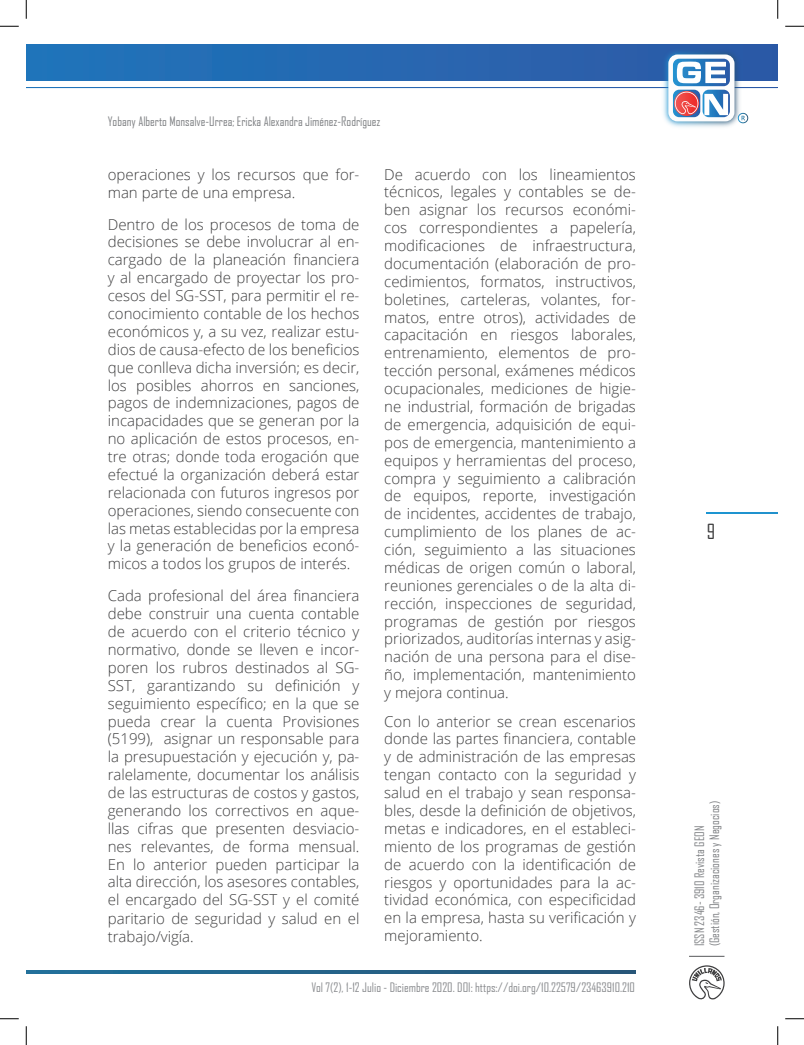
<style>
.page{position:relative;width:804px;height:1045px;background:#fff}
.page>*{position:absolute;margin:0;border:0;box-sizing:border-box;transform-origin:0 0}
.t1{font:20px "Agency FB";color:#3e3e3f}
.Cuerpo_de_Texto{font:300 15px/17.9px "Open Sans";color:#3e3e3f;text-align:justify}
.t2{font:12.5px/15px "Agency FB";color:#808285}
.t3{font:12.5px "Agency FB";color:#8b8d90}
</style>
<div class="page">
<hr style="left:689px;top:956px;width:35px;height:1px;background:#57585a">
<svg style="left:689px;top:965px;width:36px;height:35px"></svg>
<svg style="left:26px;top:970px;width:610px;height:3px;background:#246389"></svg>
<hr style="left:707px;top:512px;width:70px;height:2px;background:#1f93cf">
<div style="left:26px;top:44px;width:751px;height:37px;background:#2569b2"></div>
<img style="left:622px;top:44px;width:155px;height:83px">
<div style="left:668px;top:54px;width:66px;height:67px;background:#fdfdfd;border-radius:9px"></div>
<svg style="left:673px;top:59px;width:57px;height:58px"></svg>
<svg style="left:0;top:25px;width:19px;height:2px"></svg>
<svg style="left:785px;top:25px;width:19px;height:2px"></svg>
<svg style="left:0;top:1018px;width:19px;height:1px"></svg>
<svg style="left:785px;top:1018px;width:19px;height:1px"></svg>
<svg style="left:25px;top:0;width:2px;height:19px"></svg>
<svg style="left:25px;top:1026px;width:2px;height:19px"></svg>
<svg style="left:777px;top:0;width:1px;height:19px"></svg>
<svg style="left:777px;top:1026px;width:1px;height:19px"></svg>
<p class="t2" style="left:108px;top:113px;width:274px">Yobany Alberto Monsalve-Urrea; Ericka Alexandra Jiménez-Rodríguez</p>
<p class="Cuerpo_de_Texto" style="left:108px;top:165px;width:253px">operaciones y los recursos que for&shy;man parte de una empresa.</p>
<p class="Cuerpo_de_Texto" style="left:108px;top:215px;width:253px">Dentro de los procesos de toma de decisiones se debe involucrar al en&shy;cargado de la planeación financiera y al encargado de proyectar los pro&shy;cesos del SG-SST, para permitir el re&shy;conocimiento contable de los hechos económicos y, a su vez, realizar estu&shy;dios de causa-efecto de los beneficios que conlleva dicha inversión; es decir, los posibles ahorros en sanciones, pagos de indemnizaciones, pagos de incapacidades que se generan por la no aplicación de estos procesos, en&shy;tre otras; donde toda erogación que efectué la organización deberá estar relacionada con futuros ingresos por operaciones, siendo consecuente con las metas establecidas por la empresa y la generación de beneficios econó&shy;micos a todos los grupos de interés.</p>
<p class="Cuerpo_de_Texto" style="left:108px;top:586px;width:253px">Cada profesional del área financiera debe construir una cuenta contable de acuerdo con el criterio técnico y normativo, donde se lleven e incor&shy;poren los rubros destinados al SG-SST, garantizando su definición y seguimiento específico; en la que se pueda crear la cuenta Provisiones (5199), asignar un responsable para la presupuestación y ejecución y, pa&shy;ralelamente, documentar los análisis de las estructuras de costos y gastos, generando los correctivos en aque&shy;llas cifras que presenten desviacio&shy;nes relevantes, de forma mensual.<br>En lo anterior pueden participar la alta dirección, los asesores contables, el encargado del SG-SST y el comité paritario de seguridad y salud en el trabajo/vigía.</p>
<p class="Cuerpo_de_Texto" style="left:384px;top:165px;width:253px">De acuerdo con los lineamientos técnicos, legales y contables se de&shy;ben asignar los recursos económi&shy;cos correspondientes a papelería, modificaciones de infraestructura, documentación (elaboración de pro&shy;cedimientos, formatos, instructivos, boletines, carteleras, volantes, for&shy;matos, entre otros), actividades de capacitación en riesgos laborales, entrenamiento, elementos de pro&shy;tección personal, exámenes médicos ocupacionales, mediciones de higie&shy;ne industrial, formación de brigadas de emergencia, adquisición de equi&shy;pos de emergencia, mantenimiento a equipos y herramientas del proceso, compra y seguimiento a calibración de equipos, reporte, investigación de incidentes, accidentes de trabajo, cumplimiento de los planes de ac&shy;ción, seguimiento a las situaciones médicas de origen común o laboral, reuniones gerenciales o de la alta di&shy;rección, inspecciones de seguridad, programas de gestión por riesgos priorizados, auditorías internas y asig&shy;nación de una persona para el dise&shy;ño, implementación, mantenimiento y mejora continua.</p>
<p class="Cuerpo_de_Texto" style="left:384px;top:712px;width:253px">Con lo anterior se crean escenarios donde las partes financiera, contable y de administración de las empresas tengan contacto con la seguridad y salud en el trabajo y sean responsa&shy;bles, desde la definición de objetivos, metas e indicadores, en el estableci&shy;miento de los programas de gestión de acuerdo con la identificación de riesgos y oportunidades para la ac&shy;tividad económica, con especificidad en la empresa, hasta su verificación y mejoramiento.</p>
<p class="t3" style="left:311px;top:980px;width:325px">Vol 7(2), 1-12 Julio - Diciembre 2020. DOI: https://doi.org/10.22579/23463910.210</p>
<h1 class="t1" style="left:707px;top:519px;width:10px">9</h1>
<p class="t2" style="left:691px;top:946px;width:147px;rotate:-90deg">ISSN 2346- 3910 Revista GEON (Gestión, Organizaciones y Negocios)</p>
</div>
